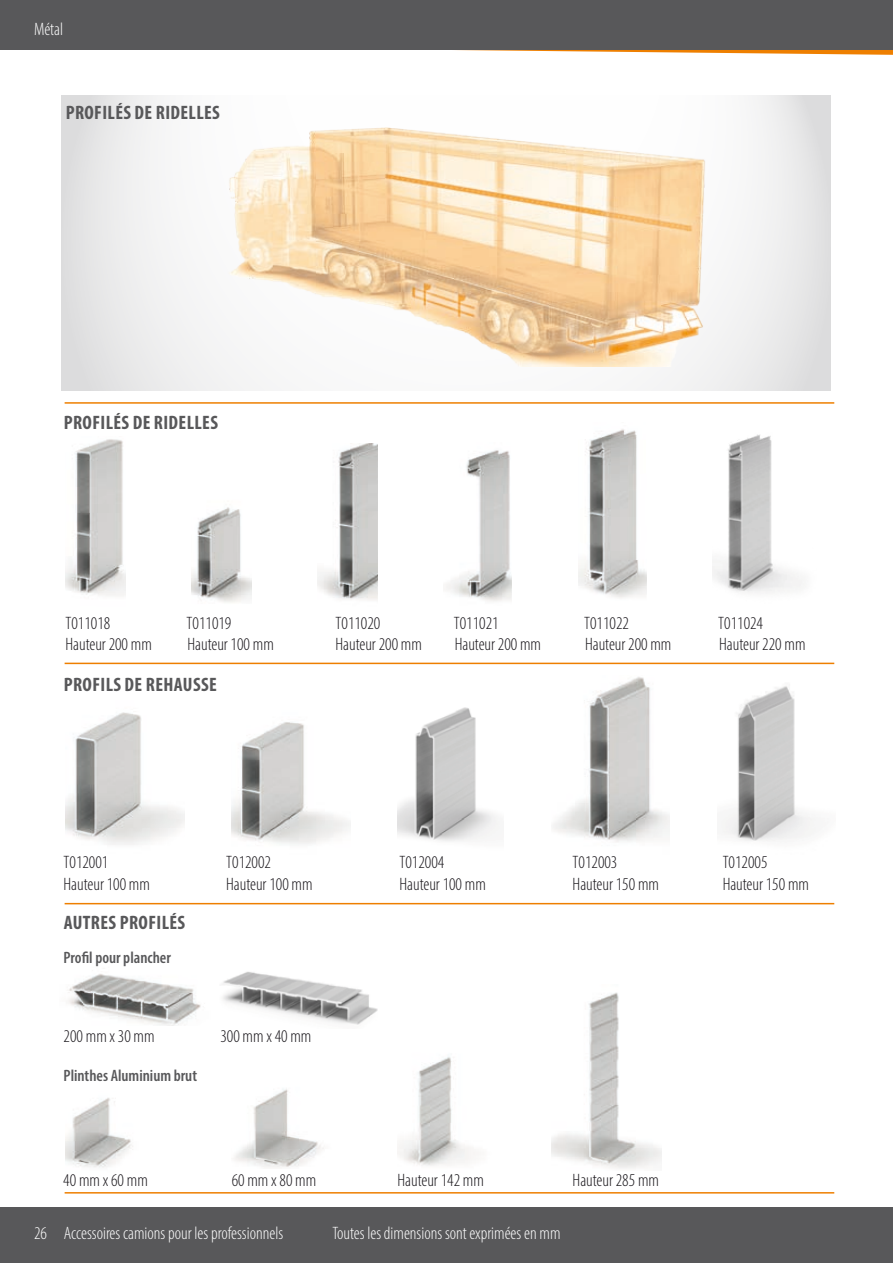
<style>
.page{position:relative;width:893px;height:1263px;background:#fff}
.page>*{position:absolute;margin:0;border:0;box-sizing:border-box;transform-origin:0 0}
.t1{font:700 condensed 19.5px "Myriad Pro";letter-spacing:.02em;color:#58585a}
.t2{font:300 condensed 18px/21.6px "Myriad Pro";color:#1a171c}
.t3{font:300 condensed 18px "Myriad Pro";color:#fff}
.t4{font:600 condensed 16.5px "Myriad Pro";color:#58585a}
</style>
<div class="page">
<svg style="left:62px;top:96px;width:769px;height:295px;fill:#f2f2f2"></svg>
<img style="left:221px;top:128px;width:507px;height:238px">
<img style="left:68px;top:974px;width:133px;height:52px">
<img style="left:66px;top:1098px;width:67px;height:70px">
<img style="left:234px;top:1089px;width:90px;height:78px">
<img style="left:398px;top:1057px;width:77px;height:109px">
<img style="left:551px;top:992px;width:111px;height:177px">
<img style="left:222px;top:971px;width:156px;height:54px">
<img style="left:66px;top:439px;width:59px;height:157px">
<img style="left:318px;top:444px;width:59px;height:156px">
<img style="left:446px;top:450px;width:66px;height:152px">
<img style="left:578px;top:429px;width:68px;height:169px">
<img style="left:713px;top:434px;width:91px;height:159px">
<img style="left:192px;top:507px;width:59px;height:96px">
<img style="left:66px;top:712px;width:118px;height:133px">
<img style="left:232px;top:722px;width:118px;height:122px">
<img style="left:398px;top:707px;width:101px;height:134px">
<img style="left:553px;top:677px;width:117px;height:165px">
<img style="left:722px;top:686px;width:93px;height:155px">
<hr style="left:65px;top:402px;width:769px;height:2px;background:#ee7f00">
<hr style="left:65px;top:663px;width:769px;height:1px;background:#ee7f00">
<hr style="left:65px;top:903px;width:769px;height:1px;background:#ee7f00">
<hr style="left:65px;top:1192px;width:769px;height:1px;background:#ee7f00">
<svg style="left:456px;top:50px;width:437px;height:5px"></svg>
<div style="left:0;top:0;width:893px;height:50px;background:#58585a"></div>
<div style="left:0;top:1208px;width:893px;height:55px;background:#58585a"></div>
<p class="t3" style="left:34px;top:19px;width:31px">Métal</p>
<p class="t1" style="left:66px;top:100px;width:156px">PROFILÉS DE RIDELLES</p>
<p class="t1" style="left:64px;top:410px;width:156px">PROFILÉS DE RIDELLES</p>
<p class="t2" style="left:66px;top:612px;width:46px">T011018</p>
<p class="t2" style="left:187px;top:612px;width:46px">T011019</p>
<p class="t2" style="left:336px;top:612px;width:46px">T011020</p>
<p class="t2" style="left:454px;top:612px;width:46px">T011021</p>
<p class="t2" style="left:584px;top:612px;width:46px">T011022</p>
<p class="t2" style="left:718px;top:612px;width:46px">T011024</p>
<p class="t2" style="left:66px;top:633px;width:88px">Hauteur 200 mm</p>
<p class="t2" style="left:188px;top:633px;width:88px">Hauteur 100 mm</p>
<p class="t2" style="left:336px;top:633px;width:88px">Hauteur 200 mm</p>
<p class="t2" style="left:455px;top:633px;width:88px">Hauteur 200 mm</p>
<p class="t2" style="left:585px;top:633px;width:88px">Hauteur 200 mm</p>
<p class="t2" style="left:719px;top:633px;width:88px">Hauteur 220 mm</p>
<p class="t1" style="left:64px;top:672px;width:155px">PROFILS DE REHAUSSE</p>
<p class="t2" style="left:64px;top:851px;width:88px">T012001<br>Hauteur 100 mm</p>
<p class="t1" style="left:64px;top:910px;width:123px">AUTRES PROFILÉS</p>
<p class="t4" style="left:64px;top:948px;width:109px">Profil pour plancher</p>
<p class="t2" style="left:226px;top:851px;width:88px">T012002<br>Hauteur 100 mm</p>
<p class="t2" style="left:400px;top:851px;width:88px">T012004<br>Hauteur 100 mm</p>
<p class="t2" style="left:573px;top:851px;width:88px">T012003<br>Hauteur 150 mm</p>
<p class="t2" style="left:723px;top:851px;width:88px">T012005<br>Hauteur 150 mm</p>
<p class="t2" style="left:64px;top:1025px;width:93px">200 mm x 30 mm</p>
<p class="t4" style="left:64px;top:1065px;width:135px">Plinthes Aluminium brut</p>
<p class="t2" style="left:220px;top:1025px;width:93px">300 mm x 40 mm</p>
<p class="t2" style="left:63px;top:1169px;width:86px">40 mm x 60 mm</p>
<p class="t2" style="left:232px;top:1169px;width:86px">60 mm x 80 mm</p>
<p class="t2" style="left:398px;top:1169px;width:88px">Hauteur 142 mm</p>
<p class="t2" style="left:573px;top:1169px;width:88px">Hauteur 285 mm</p>
<p class="t3" style="left:34px;top:1222px;width:251px">26 Accessoires camions pour les professionnels</p>
<p class="t3" style="left:332px;top:1222px;width:230px">Toutes les dimensions sont exprimées en mm</p>
</div>
